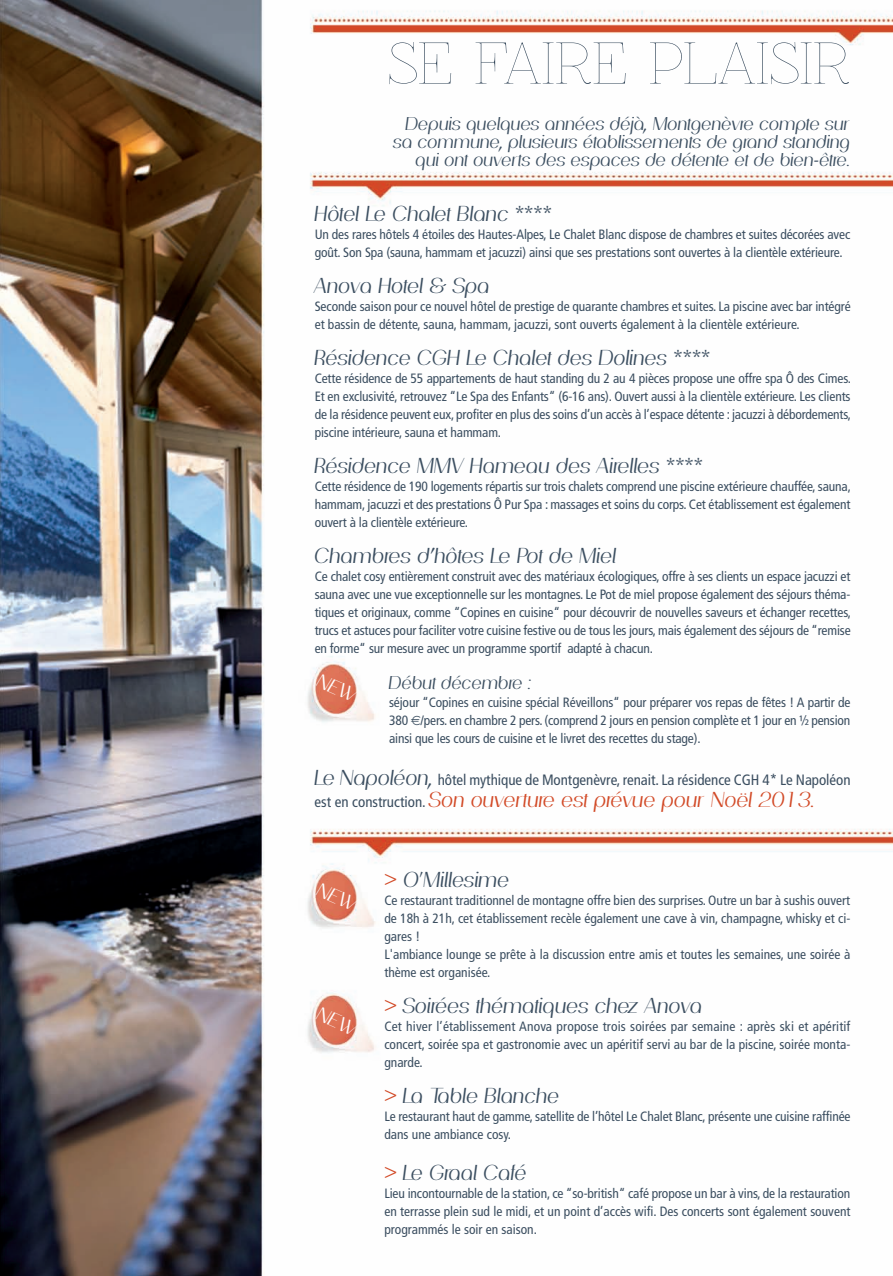
<style>
.page{position:relative;width:893px;height:1276px;background:#fff}
.page>*{position:absolute;margin:0;border:0;box-sizing:border-box;transform-origin:0 0}
.t1{font:54px "Znikomit";color:#3b4e60}
.t2{font:italic 21px "Passion Sans P Daf";color:#3b4e60}
.t3{font:italic 21px "Passion Sans P Daf";color:#d24a27}
.t4{font:italic 18px/18px "Passion Sans P Daf";color:#3b4e60;text-align:right}
.t5{font:condensed 15px "Frutiger";letter-spacing:-.005em;color:#3b4e60}
.t6{font:condensed 13.5px/18px "Frutiger";letter-spacing:-.005em;color:#3b4e60;text-align:justify}
.s1{font-family:"Passion Sans P Daf";font-style:italic;font-stretch:normal;font-size:21px}
.s2{font-family:"Frutiger";font-style:normal;font-stretch:condensed;font-size:15px;color:#3b4e60}
.s3{color:#d24a27}
</style>
<div class="page">
<img style="left:0;top:0;width:893px;height:1276px">
<svg style="left:411px;top:715px;width:9px;height:10px"></svg>
<svg style="left:316px;top:673px;width:44px;height:30px"></svg>
<svg style="left:316px;top:882px;width:44px;height:29px"></svg>
<svg style="left:316px;top:1006px;width:44px;height:30px"></svg>
<p class="t1" style="left:387px;top:33px;width:464px">SE FAIRE PLAISIR</p>
<p class="t4" style="left:393px;top:115px;width:459px">Depuis quelques années déjà, Montgenèvre compte sur sa commune, plusieurs établissements de grand standing qui ont ouverts des espaces de détente et de bien-être.</p>
<p class="t2" style="left:315px;top:201px;width:239px">Hôtel Le Chalet Blanc ****</p>
<p class="t6" style="left:315px;top:226px;width:537px">Un des rares hôtels 4 étoiles des Hautes-Alpes, Le Chalet Blanc dispose de chambres et suites décorées avec goût. Son Spa (sauna, hammam et jacuzzi) ainsi que ses prestations sont ouvertes à la clientèle extérieure.</p>
<p class="t2" style="left:315px;top:273px;width:177px">Anova Hotel &amp; Spa</p>
<p class="t6" style="left:315px;top:298px;width:538px">Seconde saison pour ce nouvel hôtel de prestige de quarante chambres et suites. La piscine avec bar intégré et bassin de détente, sauna, hammam, jacuzzi, sont ouverts également à la clientèle extérieure.</p>
<p class="t2" style="left:315px;top:345px;width:397px">Résidence CGH Le Chalet des Dolines ****</p>
<p class="t6" style="left:315px;top:370px;width:538px">Cette résidence de 55 appartements de haut standing du 2 au 4 pièces propose une offre spa Ô des Cimes.<br>Et en exclusivité, retrouvez “Le Spa des Enfants“ (6-16 ans). Ouvert aussi à la clientèle extérieure. Les clients de la résidence peuvent eux, profiter en plus des soins d’un accès à l’espace détente : jacuzzi à débordements, piscine intérieure, sauna et hammam.</p>
<p class="t2" style="left:315px;top:453px;width:390px">Résidence MMV Hameau des Airelles ****</p>
<p class="t6" style="left:315px;top:478px;width:538px">Cette résidence de 190 logements répartis sur trois chalets comprend une piscine extérieure chauffée, sauna, hammam, jacuzzi et des prestations Ô Pur Spa : massages et soins du corps. Cet établissement est également ouvert à la clientèle extérieure.</p>
<p class="t2" style="left:315px;top:543px;width:303px">Chambres d’hôtes Le Pot de Miel</p>
<p class="t6" style="left:315px;top:568px;width:538px">Ce chalet cosy entièrement construit avec des matériaux écologiques, offre à ses clients un espace jacuzzi et sauna avec une vue exceptionnelle sur les montagnes. Le Pot de miel propose également des séjours théma&shy;tiques et originaux, comme “Copines en cuisine“ pour découvrir de nouvelles saveurs et échanger recettes, trucs et astuces pour faciliter votre cuisine festive ou de tous les jours, mais également des séjours de “remise en forme“ sur mesure avec un programme sportif adapté à chacun.</p>
<p class="t4" style="left:389px;top:673px;width:144px">Début décembre :</p>
<p class="t6" style="left:389px;top:694px;width:463px">séjour “Copines en cuisine spécial Réveillons“ pour préparer vos repas de fêtes ! A partir de 380 /pers. en chambre 2 pers. (comprend 2 jours en pension complète et 1 jour en ½ pension ainsi que les cours de cuisine et le livret des recettes du stage).</p>
<p class="t5" style="left:315px;top:773px;width:537px"><span class="s1">Le Napoléon,</span> hôtel mythique de Montgenèvre, renait. La résidence CGH 4* Le Napoléon</p>
<p class="t3" style="left:315px;top:787px;width:502px"><span class="s2">est en construction.</span> Son ouverture est prévue pour Noël 2013.</p>
<p class="t2" style="left:384px;top:867px;width:127px"><span class="s3">&gt;</span> O'Millesime</p>
<p class="t6" style="left:384px;top:892px;width:468px;text-align:left">Ce restaurant traditionnel de montagne offre bien des surprises. Outre un bar à sushis ouvert de 18h à 21h, cet établissement recèle également une cave à vin, champagne, whisky et ci&shy;gares !<br>L'ambiance lounge se prête à la discussion entre amis et toutes les semaines, une soirée à thème est organisée.</p>
<p class="t2" style="left:384px;top:993px;width:320px"><span class="s3">&gt;</span> Soirées thématiques chez Anova</p>
<p class="t6" style="left:384px;top:1018px;width:467px">Cet hiver l’établissement Anova propose trois soirées par semaine : après ski et apéritif concert, soirée spa et gastronomie avec un apéritif servi au bar de la piscine, soirée monta&shy;gnarde.</p>
<p class="t2" style="left:384px;top:1083px;width:177px"><span class="s3">&gt;</span> La Table Blanche</p>
<p class="t6" style="left:384px;top:1108px;width:468px">Le restaurant haut de gamme, satellite de l’hôtel Le Chalet Blanc, présente une cuisine raffinée dans une ambiance cosy.</p>
<p class="t2" style="left:384px;top:1160px;width:144px"><span class="s3">&gt;</span> Le Graal Café</p>
<p class="t6" style="left:384px;top:1185px;width:468px">Lieu incontournable de la station, ce “so-british“ café propose un bar à vins, de la restauration en terrasse plein sud le midi, et un point d’accès wifi. Des concerts sont également souvent programmés le soir en saison.</p>
</div>
